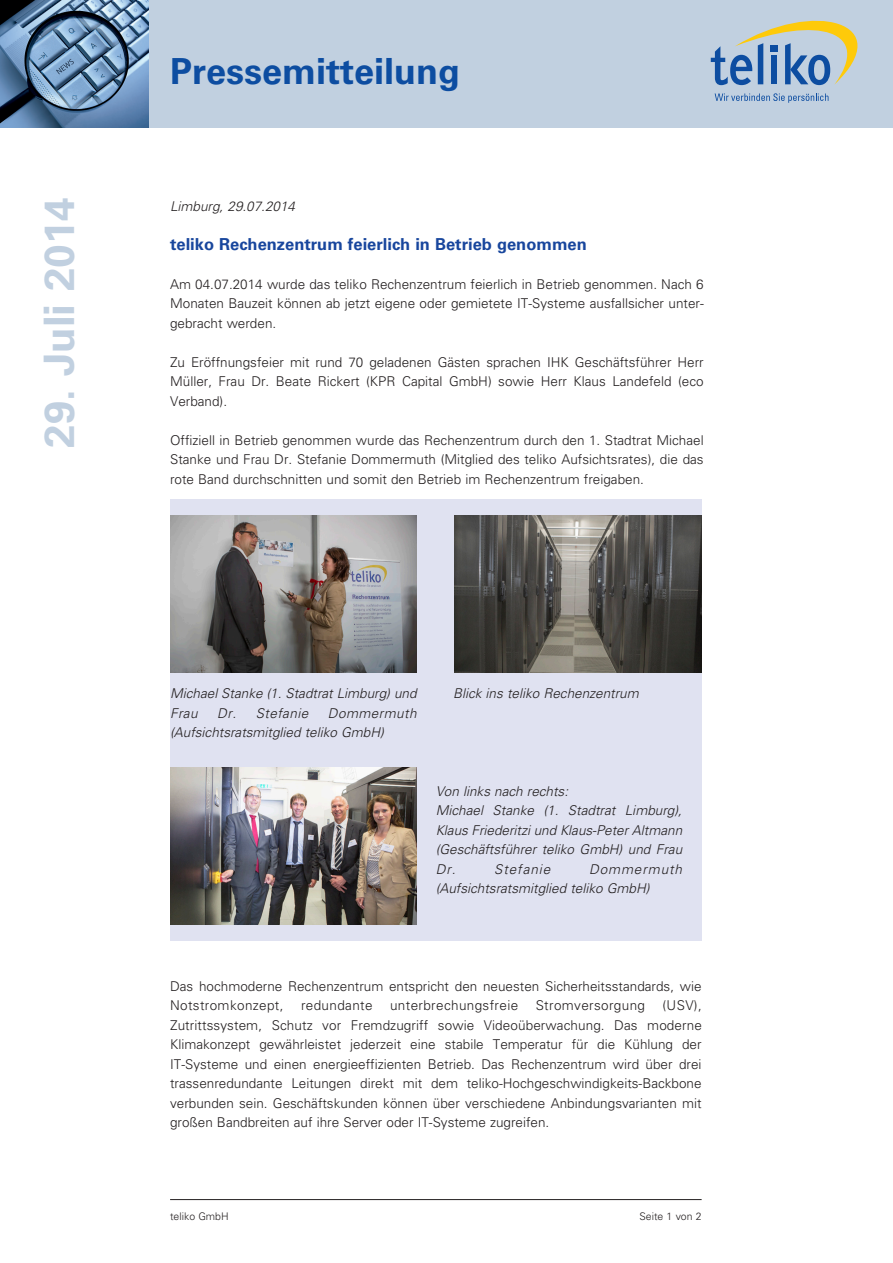
<style>
.page{position:relative;width:893px;height:1263px;background:#fff}
.page>*{position:absolute;margin:0;border:0;box-sizing:border-box;transform-origin:0 0}
.t1{font:700 42px "Univers";color:#c1d0e0}
.t2{font:700 36px "Univers";color:#0d4da1}
.Head_Copy_2{font:700 16.5px "Univers";color:#18469d}
.Head_Copy_2-2{font:300 13.5px/19.5px "Univers";color:#231f20;text-align:justify}
.Head_Copy_2-3{font:italic 300 13.5px/19.5px "Univers";color:#231f20}
.Head_Copy_2-4{font:300 13.5px "Univers";letter-spacing:.025em;color:#231f20}
.Head_Copy_2-5{font:italic 300 13.5px "Univers";letter-spacing:.03em;color:#231f20}
.Head_Copy_2-6{font:italic 300 13.5px "Univers";letter-spacing:.07em;color:#231f20}
.t3{font:300 10.5px "Univers";color:#231f20}
</style>
<div class="page">
<div style="left:115px;top:0;width:778px;height:128px;background:#c1d0e0"></div>
<img style="left:0;top:0;width:149px;height:128px">
<svg style="left:715px;top:93px;width:113px;height:10px"></svg>
<svg style="left:711px;top:20px;width:147px;height:65px"></svg>
<hr style="left:170px;top:1199px;width:532px;height:1px;background:#231f20">
<div style="left:170px;top:499px;width:531px;height:441px;background:#e0e2f1"></div>
<img style="left:170px;top:516px;width:246px;height:157px">
<img style="left:455px;top:516px;width:246px;height:157px">
<img style="left:170px;top:767px;width:247px;height:158px">
<h1 class="t1" style="left:35px;top:448px;width:251px;rotate:-90deg">29. Juli 2014</h1>
<h2 class="t2" style="left:170px;top:51px;width:292px">Pressemitteilung</h2>
<p class="Head_Copy_2-3" style="left:170px;top:196px;width:126px">Limburg, 29.07.2014</p>
<p class="Head_Copy_2" style="left:170px;top:234px;width:418px">teliko Rechenzentrum feierlich in Betrieb genommen</p>
<p class="Head_Copy_2-2" style="left:170px;top:274px;width:535px">Am 04.07.2014 wurde das teliko Rechenzentrum feierlich in Betrieb genommen. Nach 6<br>Monaten Bauzeit können ab jetzt eigene oder gemietete IT-Systeme ausfallsicher unter&shy;gebracht werden.</p>
<p class="Head_Copy_2-2" style="left:170px;top:352px;width:535px">Zu Eröffnungsfeier mit rund 70 geladenen Gästen sprachen IHK Geschäftsführer Herr Müller, Frau Dr. Beate Rickert (KPR Capital GmbH) sowie Herr Klaus Landefeld (eco Verband).</p>
<p class="Head_Copy_2-2" style="left:170px;top:430px;width:535px">Offiziell in Betrieb genommen wurde das Rechenzentrum durch den 1. Stadtrat Michael Stanke und Frau Dr. Stefanie Dommermuth (Mitglied des teliko Aufsichtsrates), die das rote Band durchschnitten und somit den Betrieb im Rechenzentrum freigaben.</p>
<p class="Head_Copy_2-3" style="left:170px;top:684px;width:248px">Michael Stanke (1. Stadtrat Limburg) und<br>Frau</p>
<p class="Head_Copy_2-5" style="left:217px;top:705px;width:92px">Dr. Stefanie</p>
<p class="Head_Copy_2-3" style="left:170px;top:703px;width:248px;text-indent:158px">Dommermuth (Aufsichtsratsmitglied teliko GmbH)</p>
<p class="Head_Copy_2-3" style="left:453px;top:684px;width:187px">Blick ins teliko Rechenzentrum</p>
<p class="Head_Copy_2-3" style="left:436px;top:781px;width:134px">Von links nach rechts:</p>
<p class="Head_Copy_2-3" style="left:436px;top:801px;width:248px;text-align:justify">Michael Stanke (1. Stadtrat Limburg), Klaus Friederitzi und Klaus-Peter Altmann (Geschäftsführer teliko GmbH) und Frau Dr.</p>
<p class="Head_Copy_2-6" style="left:494px;top:861px;width:58px">Stefanie</p>
<p class="Head_Copy_2-3" style="left:436px;top:859px;width:248px;text-indent:153px">Dommermuth (Aufsichtsratsmitglied teliko GmbH)</p>
<p class="Head_Copy_2-2" style="left:170px;top:976px;width:533px">Das hochmoderne Rechenzentrum entspricht den neuesten Sicherheitsstandards, wie<br>Notstromkonzept,</p>
<p class="Head_Copy_2-2" style="left:170px;top:996px;width:533px;text-indent:492px">(USV), Zutrittssystem, Schutz vor Fremdzugriff sowie Videoüberwachung. Das moderne Klimakonzept gewährleistet jederzeit eine stabile Temperatur für die Kühlung der IT-Systeme und einen energieeffizienten Betrieb. Das Rechenzentrum wird über drei trassenredundante Leitungen direkt mit dem teliko-Hochgeschwindigkeits-Backbone verbunden sein. Geschäftskunden können über verschiedene Anbindungsvarianten mit großen Bandbreiten auf ihre Server oder IT-Systeme zugreifen.</p>
<p class="Head_Copy_2-4" style="left:301px;top:997px;width:73px">redundante</p>
<p class="Head_Copy_2-4" style="left:390px;top:997px;width:130px">unterbrechungsfreie</p>
<p class="Head_Copy_2-4" style="left:536px;top:997px;width:111px">Stromversorgung</p>
<p class="t3" style="left:170px;top:1210px;width:60px">teliko GmbH</p>
<p class="t3" style="left:639px;top:1210px;width:64px">Seite 1 von 2</p>
</div>
